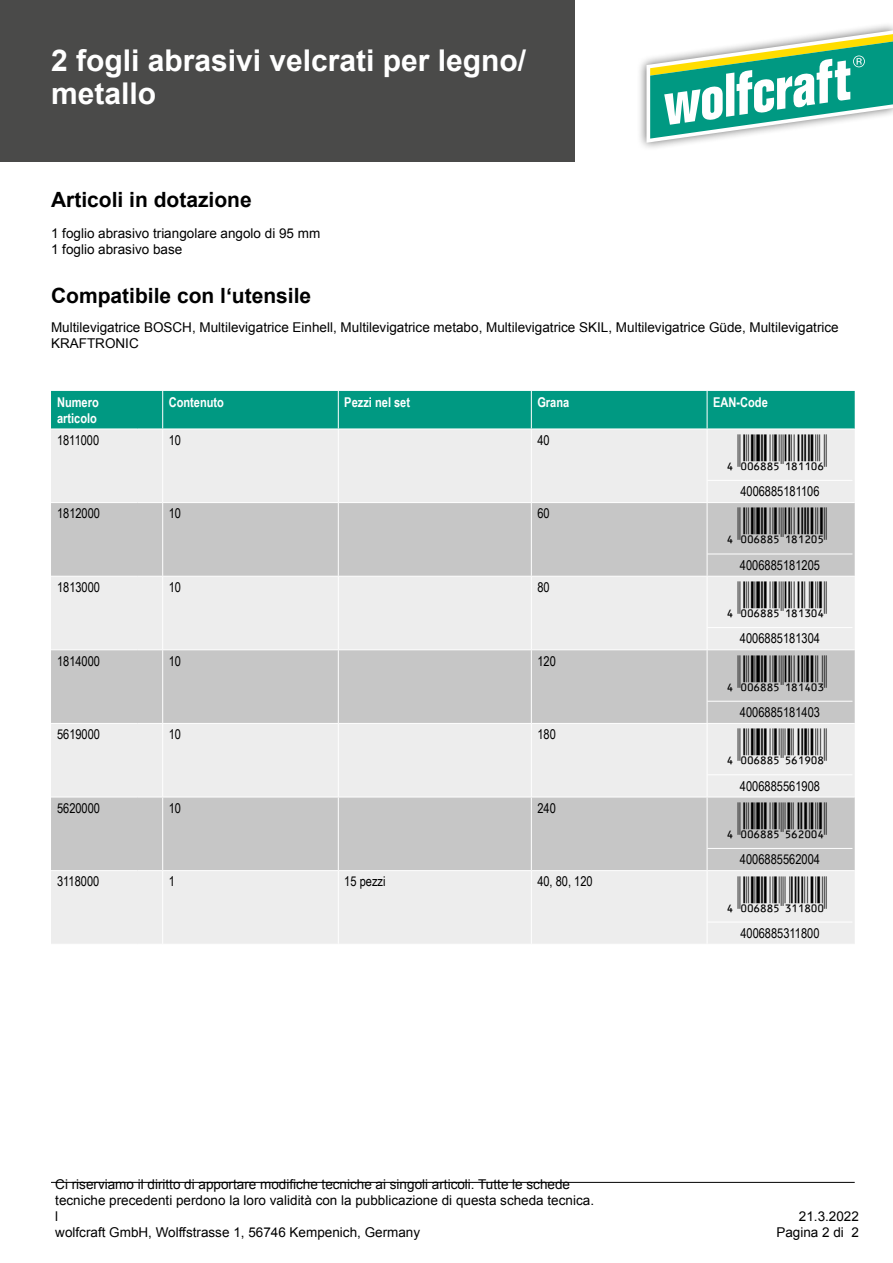
<style>
.page{position:relative;width:893px;height:1263px;background:#fff}
.page>*{position:absolute;margin:0;border:0;box-sizing:border-box;transform-origin:0 0}
.t1{font:36px/73.7px "Ean Bwr P36 Tt";color:#000;text-align:justify}
.t2{font:700 30px/33px "Arial";color:#fff}
.t3{font:700 21px "Arial";color:#000}
.t4{font:13.5px/16.2px "Arial";color:#000}
.t5{font:13.5px "Arial Narrow";color:#000}
.t6{font:700 13.5px/16.2px "Arial Narrow";color:#fff}
</style>
<div class="page">
<div style="left:0;top:0;width:574px;height:162px;background:#4a4a49"></div>
<hr style="left:51px;top:1182px;width:804px;height:1px;background:#000">
<div style="left:637px;top:22px;width:256px;height:130px;background:#000;opacity:.6"></div>
<svg style="left:646px;top:30px;width:247px;height:113px"></svg>
<div style="left:51px;top:430px;width:804px;height:514px;background:#ededed"></div>
<svg style="left:51px;top:503px;width:804px;height:367px;background:#d5d5d5"></svg>
<div style="left:51px;top:391px;width:804px;height:39px;background:#009982"></div>
<hr style="left:163px;top:429px;width:175px;height:1px;background:#fff">
<hr style="left:162px;top:429px;width:1px;height:73px;background:#fff">
<hr style="left:338px;top:429px;width:193px;height:1px;background:#fff">
<hr style="left:338px;top:429px;width:1px;height:73px;background:#fff">
<hr style="left:531px;top:429px;width:176px;height:1px;background:#fff">
<hr style="left:531px;top:429px;width:1px;height:73px;background:#fff">
<hr style="left:707px;top:429px;width:148px;height:1px;background:#fff">
<hr style="left:707px;top:429px;width:1px;height:73px;background:#fff">
<hr style="left:51px;top:502px;width:87px;height:1px;background:#fff">
<svg style="left:138px;top:502px;width:25px;height:1px"></svg>
<hr style="left:163px;top:502px;width:175px;height:1px;background:#fff">
<hr style="left:162px;top:503px;width:1px;height:73px;background:#fff">
<hr style="left:338px;top:502px;width:193px;height:1px;background:#fff">
<hr style="left:338px;top:503px;width:1px;height:73px;background:#fff">
<hr style="left:531px;top:502px;width:176px;height:1px;background:#fff">
<hr style="left:531px;top:503px;width:1px;height:73px;background:#fff">
<hr style="left:707px;top:502px;width:148px;height:1px;background:#fff">
<hr style="left:707px;top:503px;width:1px;height:73px;background:#fff">
<hr style="left:51px;top:576px;width:87px;height:1px;background:#fff">
<svg style="left:138px;top:576px;width:25px;height:1px"></svg>
<hr style="left:163px;top:576px;width:175px;height:1px;background:#fff">
<hr style="left:162px;top:577px;width:1px;height:72px;background:#fff">
<hr style="left:338px;top:576px;width:193px;height:1px;background:#fff">
<hr style="left:338px;top:577px;width:1px;height:72px;background:#fff">
<hr style="left:531px;top:576px;width:176px;height:1px;background:#fff">
<hr style="left:531px;top:577px;width:1px;height:72px;background:#fff">
<hr style="left:707px;top:576px;width:148px;height:1px;background:#fff">
<hr style="left:707px;top:577px;width:1px;height:72px;background:#fff">
<hr style="left:51px;top:649px;width:87px;height:1px;background:#fff">
<svg style="left:138px;top:649px;width:25px;height:1px"></svg>
<hr style="left:163px;top:649px;width:175px;height:1px;background:#fff">
<hr style="left:162px;top:650px;width:1px;height:73px;background:#fff">
<hr style="left:338px;top:649px;width:193px;height:1px;background:#fff">
<hr style="left:338px;top:650px;width:1px;height:73px;background:#fff">
<hr style="left:531px;top:649px;width:176px;height:1px;background:#fff">
<hr style="left:531px;top:650px;width:1px;height:73px;background:#fff">
<hr style="left:707px;top:649px;width:148px;height:1px;background:#fff">
<hr style="left:707px;top:650px;width:1px;height:73px;background:#fff">
<hr style="left:51px;top:723px;width:87px;height:1px;background:#fff">
<svg style="left:138px;top:723px;width:25px;height:1px"></svg>
<hr style="left:163px;top:723px;width:175px;height:1px;background:#fff">
<hr style="left:162px;top:724px;width:1px;height:73px;background:#fff">
<hr style="left:338px;top:723px;width:193px;height:1px;background:#fff">
<hr style="left:338px;top:724px;width:1px;height:73px;background:#fff">
<hr style="left:531px;top:723px;width:176px;height:1px;background:#fff">
<hr style="left:531px;top:724px;width:1px;height:73px;background:#fff">
<hr style="left:707px;top:723px;width:148px;height:1px;background:#fff">
<hr style="left:707px;top:724px;width:1px;height:73px;background:#fff">
<hr style="left:51px;top:797px;width:87px;height:1px;background:#fff">
<svg style="left:138px;top:797px;width:24px;height:1px"></svg>
<hr style="left:163px;top:797px;width:175px;height:1px;background:#fff">
<hr style="left:162px;top:797px;width:1px;height:73px;background:#fff">
<hr style="left:338px;top:797px;width:193px;height:1px;background:#fff">
<hr style="left:338px;top:797px;width:1px;height:73px;background:#fff">
<hr style="left:531px;top:797px;width:176px;height:1px;background:#fff">
<hr style="left:531px;top:797px;width:1px;height:73px;background:#fff">
<hr style="left:707px;top:797px;width:148px;height:1px;background:#fff">
<hr style="left:707px;top:797px;width:1px;height:73px;background:#fff">
<hr style="left:51px;top:870px;width:87px;height:1px;background:#fff">
<svg style="left:138px;top:870px;width:25px;height:1px"></svg>
<hr style="left:163px;top:870px;width:175px;height:1px;background:#fff">
<hr style="left:162px;top:871px;width:1px;height:73px;background:#fff">
<hr style="left:338px;top:870px;width:193px;height:1px;background:#fff">
<hr style="left:338px;top:871px;width:1px;height:73px;background:#fff">
<hr style="left:531px;top:870px;width:176px;height:1px;background:#fff">
<hr style="left:531px;top:871px;width:1px;height:73px;background:#fff">
<hr style="left:707px;top:870px;width:148px;height:1px;background:#fff">
<hr style="left:707px;top:871px;width:1px;height:73px;background:#fff">
<hr style="left:707px;top:480px;width:145px;height:1px;background:#fff">
<hr style="left:707px;top:554px;width:145px;height:1px;background:#fff">
<hr style="left:707px;top:627px;width:145px;height:1px;background:#fff">
<hr style="left:707px;top:701px;width:145px;height:1px;background:#fff">
<hr style="left:707px;top:774px;width:145px;height:1px;background:#fff">
<hr style="left:707px;top:848px;width:145px;height:1px;background:#fff">
<hr style="left:707px;top:922px;width:145px;height:1px;background:#fff">
<h2 class="t2" style="left:51px;top:45px;width:477px">2 fogli abrasivi velcrati per legno/ metallo</h2>
<h3 class="t3" style="left:51px;top:185px;width:202px">Articoli in dotazione</h3>
<p class="t4" style="left:51px;top:225px;width:271px">1 foglio abrasivo triangolare angolo di 95 mm<br>1 foglio abrasivo base</p>
<h3 class="t3" style="left:51px;top:282px;width:262px">Compatibile con l‘utensile</h3>
<p class="t4" style="left:51px;top:319px;width:789px">Multilevigatrice BOSCH, Multilevigatrice Einhell, Multilevigatrice metabo, Multilevigatrice SKIL, Multilevigatrice Güde, Multilevigatrice<br>KRAFTRONIC</p>
<p class="t6" style="left:57px;top:393px;width:43px">Numero articolo</p>
<p class="t6" style="left:169px;top:393px;width:57px">Contenuto</p>
<p class="t6" style="left:344px;top:393px;width:67px">Pezzi nel set</p>
<p class="t6" style="left:537px;top:393px;width:33px">Grana</p>
<p class="t6" style="left:713px;top:393px;width:56px">EAN-Code</p>
<p class="t5" style="left:57px;top:430px;width:44px">1811000</p>
<p class="t5" style="left:169px;top:430px;width:14px">10</p>
<p class="t5" style="left:537px;top:430px;width:14px">40</p>
<h1 class="t1" style="left:717px;top:415px;width:111px">'!0A68IF-BIBBAG! '!0A68IF-BIBCAF! '!0A68IF-BIBDAE! '!0A68IF-BIBEAD! '!0A68IF-FGBJAI! '!0A68IF-FGCAAE! '!0A68IF-DBBIAA!</h1>
<p class="t5" style="left:740px;top:481px;width:81px">4006885181106</p>
<p class="t5" style="left:57px;top:504px;width:45px">1812000</p>
<p class="t5" style="left:169px;top:504px;width:14px">10</p>
<p class="t5" style="left:537px;top:504px;width:14px">60</p>
<p class="t5" style="left:740px;top:555px;width:82px">4006885181205</p>
<p class="t5" style="left:57px;top:577px;width:45px">1813000</p>
<p class="t5" style="left:169px;top:577px;width:14px">10</p>
<p class="t5" style="left:537px;top:577px;width:14px">80</p>
<p class="t5" style="left:740px;top:629px;width:82px">4006885181304</p>
<p class="t5" style="left:57px;top:651px;width:45px">1814000</p>
<p class="t5" style="left:169px;top:651px;width:14px">10</p>
<p class="t5" style="left:537px;top:651px;width:20px">120</p>
<p class="t5" style="left:740px;top:702px;width:82px">4006885181403</p>
<p class="t5" style="left:57px;top:725px;width:45px">5619000</p>
<p class="t5" style="left:169px;top:725px;width:14px">10</p>
<p class="t5" style="left:537px;top:725px;width:20px">180</p>
<p class="t5" style="left:740px;top:776px;width:82px">4006885561908</p>
<p class="t5" style="left:57px;top:798px;width:45px">5620000</p>
<p class="t5" style="left:169px;top:798px;width:14px">10</p>
<p class="t5" style="left:537px;top:798px;width:20px">240</p>
<p class="t5" style="left:740px;top:849px;width:82px">4006885562004</p>
<p class="t5" style="left:57px;top:872px;width:44px">3118000</p>
<p class="t5" style="left:169px;top:872px;width:8px">1</p>
<p class="t5" style="left:344px;top:872px;width:43px">15 pezzi</p>
<p class="t5" style="left:537px;top:872px;width:57px">40, 80, 120</p>
<p class="t4" style="left:55px;top:1176px;width:540px">Ci riserviamo il diritto di apportare modifiche tecniche ai singoli articoli. Tutte le schede tecniche precedenti perdono la loro validità con la pubblicazione di questa scheda tecnica. l<br>wolfcraft GmbH, Wolffstrasse 1, 56746 Kempenich, Germany</p>
<p class="t5" style="left:740px;top:923px;width:81px">4006885311800</p>
<p class="t4" style="left:776px;top:1208px;width:84px;text-align:right">21.3.2022<br>Pagina 2 di 2</p>
</div>
